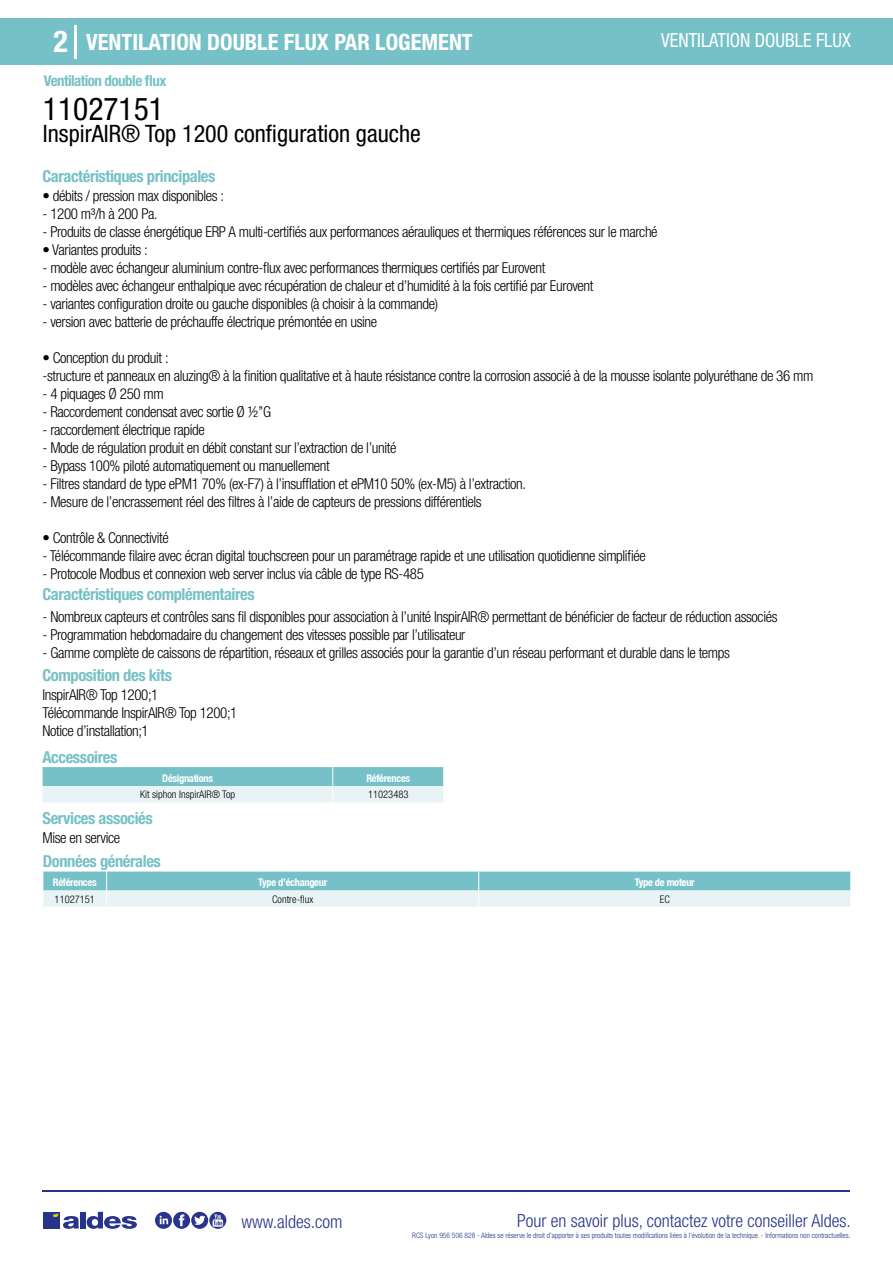
<style>
.page{position:relative;width:893px;height:1263px;background:#fff}
.page>*{position:absolute;margin:0;border:0;box-sizing:border-box;transform-origin:0 0}
.t1{font:condensed 31.5px "Helvetica Neue LT Std";color:#000}
.t2{font:700 condensed 30px "Helvetica Neue LT Std";color:#fff}
.t3{font:condensed 24px "Helvetica Neue LT Std";color:#000}
.t4{font:700 condensed 22.5px "Helvetica Neue LT Std";color:#fff}
.t5{font:condensed 19.5px "Helvetica Neue LT Std";color:#fff;scale:.95 1}
.t6{font:300 condensed 18px "Helvetica Neue";color:#28348b}
.t7{font:700 condensed 16.5px "Helvetica Neue LT Std";letter-spacing:-.025em;color:#76c1c7}
.t8{font:300 condensed 15px/18px "Helvetica Neue LT Std";letter-spacing:-.025em;color:#000}
.t9{font:700 condensed 15px "Helvetica Neue LT Std";letter-spacing:-.035em;color:#76c1c7}
.t10{font:700 condensed 10.5px "Helvetica Neue";letter-spacing:-.03em;color:#fff}
.t11{font:300 condensed 10.5px "Helvetica Neue";color:#000}
.t12{font:300 condensed 7.5px "Helvetica Neue";color:#28348b}
</style>
<div class="page">
<div style="left:0;top:18px;width:893px;height:46px;background:#76c1c7"></div>
<hr style="left:74px;top:25px;width:2px;height:33px;background:#fff">
<hr style="left:43px;top:1190px;width:807px;height:1px;background:#28348b">
<svg style="left:155px;top:1212px;width:71px;height:17px"></svg>
<div style="left:43px;top:1212px;width:17px;height:16px;background:#28348b"></div>
<div style="left:80px;top:1212px;width:6px;height:16px;background:#28348b"></div>
<svg style="left:87px;top:1212px;width:50px;height:17px"></svg>
<svg style="left:53px;top:1213px;width:26px;height:16px"></svg>
<svg style="left:43px;top:767px;width:401px;height:35px;background:#aad8dc"></svg>
<svg style="left:43px;top:871px;width:808px;height:36px;background:#add9dd"></svg>
<h2 class="t2" style="left:54px;top:24px;width:16px">2</h2>
<h3 class="t4" style="left:86px;top:28px;width:388px">VENTILATION DOUBLE FLUX PAR LOGEMENT</h3>
<h3 class="t5" style="left:661px;top:29px;width:201px">VENTILATION DOUBLE FLUX</h3>
<p class="t9" style="left:44px;top:71px;width:124px">Ventilation double flux</p>
<h1 class="t1" style="left:43px;top:91px;width:122px">11027151</h1>
<h3 class="t3" style="left:43px;top:120px;width:379px">InspirAIR® Top 1200 configuration gauche</h3>
<p class="t7" style="left:43px;top:166px;width:174px">Caractéristiques principales</p>
<p class="t8" style="left:43px;top:187px;width:183px">• débits / pression max disponibles :</p>
<p class="t8" style="left:43px;top:205px;width:117px">- 1200 m³/h à 200 Pa.</p>
<p class="t8" style="left:43px;top:223px;width:617px">- Produits de classe énergétique ERP A multi-certifiés aux performances aérauliques et thermiques références sur le marché</p>
<p class="t8" style="left:43px;top:241px;width:107px">• Variantes produits :</p>
<p class="t8" style="left:43px;top:259px;width:504px">- modèle avec échangeur aluminium contre-flux avec performances thermiques certifiés par Eurovent</p>
<p class="t8" style="left:43px;top:277px;width:552px">- modèles avec échangeur enthalpique avec récupération de chaleur et d’humidité à la fois certifié par Eurovent</p>
<p class="t8" style="left:43px;top:295px;width:397px">- variantes configuration droite ou gauche disponibles (à choisir à la commande)</p>
<p class="t8" style="left:43px;top:313px;width:336px">- version avec batterie de préchauffe électrique prémontée en usine</p>
<p class="t8" style="left:43px;top:349px;width:772px">• Conception du produit :<br>-structure et panneaux en aluzing® à la finition qualitative et à haute résistance contre la corrosion associé à de la mousse isolante polyuréthane de 36 mm</p>
<p class="t8" style="left:43px;top:385px;width:123px">- 4 piquages Ø 250 mm</p>
<p class="t8" style="left:43px;top:403px;width:230px">- Raccordement condensat avec sortie Ø ½’’G</p>
<p class="t8" style="left:43px;top:421px;width:164px">- raccordement électrique rapide</p>
<p class="t8" style="left:43px;top:439px;width:355px">- Mode de régulation produit en débit constant sur l’extraction de l’unité</p>
<p class="t8" style="left:43px;top:457px;width:289px">- Bypass 100% piloté automatiquement ou manuellement</p>
<p class="t8" style="left:43px;top:475px;width:485px">- Filtres standard de type ePM1 70% (ex-F7) à l’insufflation et ePM10 50% (ex-M5) à l’extraction.</p>
<p class="t8" style="left:43px;top:493px;width:441px">- Mesure de l’encrassement réel des filtres à l’aide de capteurs de pressions différentiels</p>
<p class="t8" style="left:43px;top:529px;width:128px">• Contrôle &amp; Connectivité</p>
<p class="t8" style="left:43px;top:547px;width:605px">- Télécommande filaire avec écran digital touchscreen pour un paramétrage rapide et une utilisation quotidienne simplifiée</p>
<p class="t8" style="left:43px;top:565px;width:383px">- Protocole Modbus et connexion web server inclus via câble de type RS-485</p>
<p class="t7" style="left:43px;top:584px;width:214px">Caractéristiques complémentaires</p>
<p class="t8" style="left:43px;top:608px;width:736px">- Nombreux capteurs et contrôles sans fil disponibles pour association à l’unité InspirAIR® permettant de bénéficier de facteur de réduction associés</p>
<p class="t8" style="left:43px;top:626px;width:424px">- Programmation hebdomadaire du changement des vitesses possible par l’utilisateur</p>
<p class="t8" style="left:43px;top:644px;width:689px">- Gamme complète de caissons de répartition, réseaux et grilles associés pour la garantie d’un réseau performant et durable dans le temps</p>
<p class="t7" style="left:43px;top:665px;width:131px">Composition des kits</p>
<p class="t8" style="left:43px;top:686px;width:196px">InspirAIR® Top 1200;1<br>Télécommande InspirAIR® Top 1200;1<br>Notice d’installation;1</p>
<p class="t7" style="left:43px;top:747px;width:76px">Accessoires</p>
<p class="t10" style="left:162px;top:771px;width:52px">Désignations</p>
<p class="t10" style="left:366px;top:771px;width:45px">Références</p>
<p class="t11" style="left:140px;top:789px;width:97px">Kit siphon InspirAIR® Top</p>
<p class="t11" style="left:368px;top:789px;width:42px">11023483</p>
<p class="t7" style="left:43px;top:808px;width:112px">Services associés</p>
<p class="t8" style="left:43px;top:828px;width:79px">Mise en service</p>
<p class="t7" style="left:43px;top:851px;width:119px">Données générales</p>
<p class="t10" style="left:53px;top:876px;width:45px">Références</p>
<p class="t10" style="left:258px;top:876px;width:71px">Type d’échangeur</p>
<p class="t10" style="left:635px;top:876px;width:62px">Type de moteur</p>
<p class="t11" style="left:55px;top:893px;width:42px">11027151</p>
<p class="t11" style="left:272px;top:893px;width:43px">Contre-flux</p>
<p class="t11" style="left:660px;top:893px;width:12px">EC</p>
<p class="t6" style="left:241px;top:1211px;width:102px">www.aldes.com</p>
<p class="t6" style="left:517px;top:1211px;width:335px">Pour en savoir plus, contactez votre conseiller Aldes.</p>
<p class="t12" style="left:412px;top:1230px;width:440px">RCS Lyon 956 506 828 - Aldes se réserve le droit d’apporter à ses produits toutes modifications liées à l’évolution de la technique. - Informations non contractuelles.</p>
</div>
